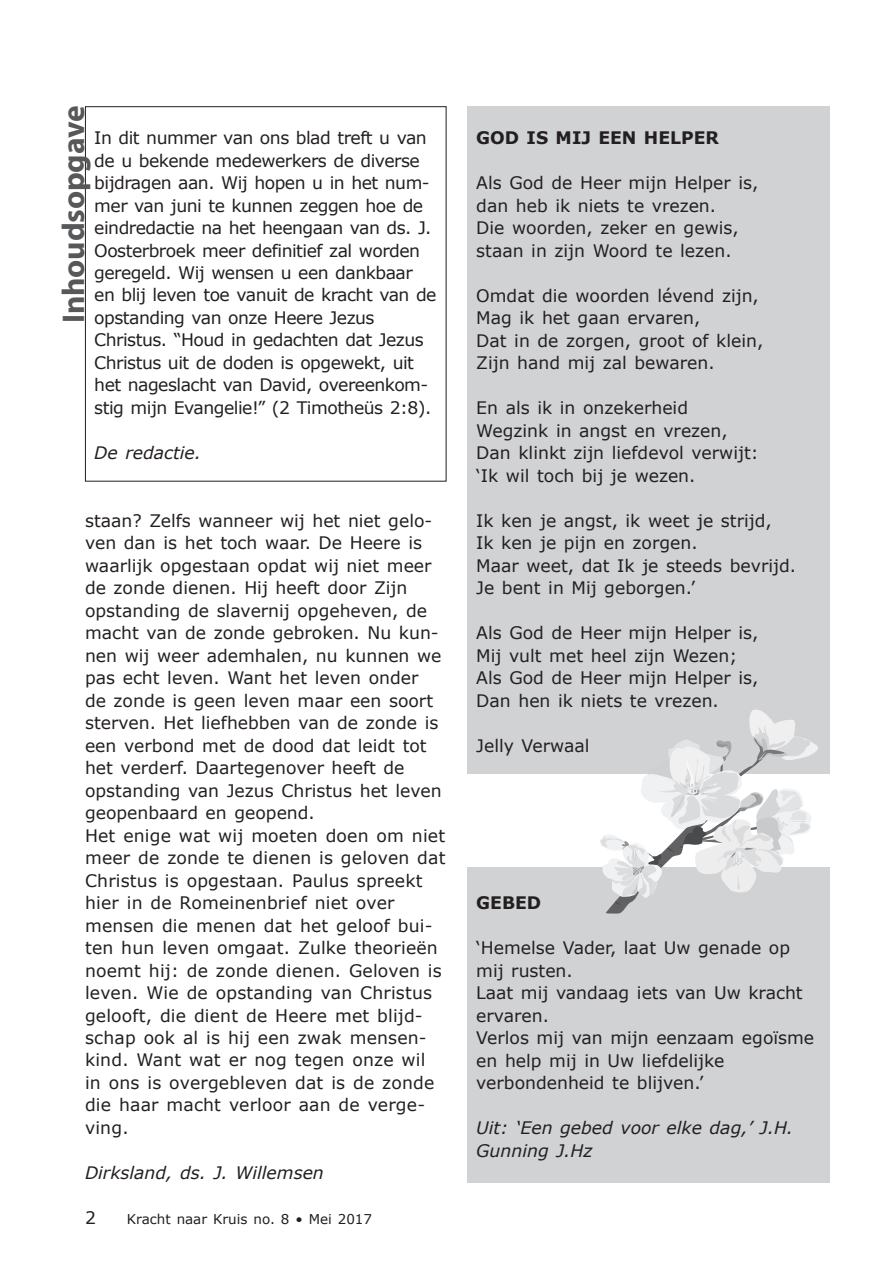
<style>
.page{position:relative;width:893px;height:1263px;background:#fff}
.page>*{position:absolute;margin:0;border:0;box-sizing:border-box;transform-origin:0 0}
.t1{font:700 31.5px "Myriad Pro";letter-spacing:-.005em;color:#57585a}
.t2{font:17.25px/22.5px "Verdana";color:#231f20}
.t3{font:17.25px/22.5px "Verdana";letter-spacing:-.03em;color:#231f20}
.t4{font:italic 17.25px/22.5px "Verdana";color:#231f20}
.t5{font:700 17.25px "Verdana";color:#231f20}
.t6{font:13.5px "Verdana";color:#231f20}
</style>
<div class="page">
<div style="left:85px;top:106px;width:361px;height:376px;border:1px solid #231f20"></div>
<div style="left:468px;top:106px;width:362px;height:668px;background:#d1d2d4"></div>
<div style="left:468px;top:868px;width:362px;height:315px;background:#d1d2d4"></div>
<svg style="left:599px;top:709px;width:222px;height:205px"></svg>
<h1 class="t1" style="left:56px;top:323px;width:219px;rotate:-90deg">Inhoudsopgave</h1>
<p class="t3" style="left:94px;top:127px;width:344px">In dit nummer van ons blad treft u van de u bekende medewerkers de diverse bijdragen aan. Wij hopen u in het num&shy;mer van juni te kunnen zeggen hoe de eindredactie na het heengaan van ds. J.<br>Oosterbroek meer definitief zal worden geregeld. Wij wensen u een dankbaar en blij leven toe vanuit de kracht van de opstanding van onze Heere Jezus Christus. “Houd in gedachten dat Jezus Christus uit de doden is opgewekt, uit het nageslacht van David, overeenkom&shy;stig mijn Evangelie!” (2 Timotheüs 2:8).</p>
<p class="t4" style="left:94px;top:442px;width:108px">De redactie.</p>
<p class="t2" style="left:85px;top:509px;width:362px">staan? Zelfs wanneer wij het niet gelo&shy;ven dan is het toch waar. De Heere is waarlijk opgestaan opdat wij niet meer de zonde dienen. Hij heeft door Zijn opstanding de slavernij opgeheven, de macht van de zonde gebroken. Nu kun&shy;nen wij weer ademhalen, nu kunnen we pas echt leven. Want het leven onder<br>de zonde is geen leven maar een soort sterven. Het liefhebben van de zonde is een verbond met de dood dat leidt tot het verderf. Daartegenover heeft de opstanding van Jezus Christus het leven geopenbaard en geopend.<br>Het enige wat wij moeten doen om niet meer de zonde te dienen is geloven dat Christus is opgestaan. Paulus spreekt hier in de Romeinenbrief niet over mensen die menen dat het geloof bui&shy;ten hun leven omgaat. Zulke theorieën noemt hij: de zonde dienen. Geloven is leven. Wie de opstanding van Christus gelooft, die dient de Heere met blijd&shy;schap ook al is hij een zwak mensen&shy;kind. Want wat er nog tegen onze wil in ons is overgebleven dat is de zonde die haar macht verloor aan de verge&shy;ving.</p>
<p class="t4" style="left:85px;top:1162px;width:240px">Dirksland, ds. J. Willemsen</p>
<p class="t2" style="left:85px;top:1207px;width:12px">2</p>
<p class="t6" style="left:127px;top:1211px;width:247px">Kracht naar Kruis no. 8 • Mei 2017</p>
<p class="t5" style="left:476px;top:127px;width:244px">GOD IS MIJ EEN HELPER</p>
<p class="t2" style="left:476px;top:172px;width:284px">Als God de Heer mijn Helper is, dan heb ik niets te vrezen.<br>Die woorden, zeker en gewis, staan in zijn Woord te lezen.</p>
<p class="t2" style="left:476px;top:284px;width:289px">Omdat die woorden lévend zijn,<br>Mag ik het gaan ervaren,<br>Dat in de zorgen, groot of klein,<br>Zijn hand mij zal bewaren.</p>
<p class="t2" style="left:476px;top:397px;width:284px">En als ik in onzekerheid<br>Wegzink in angst en vrezen,<br>Dan klinkt zijn liefdevol verwijt: ‘Ik wil toch bij je wezen.</p>
<p class="t2" style="left:476px;top:509px;width:321px">Ik ken je angst, ik weet je strijd,<br>Ik ken je pijn en zorgen.<br>Maar weet, dat Ik je steeds bevrijd.<br>Je bent in Mij geborgen.’</p>
<p class="t2" style="left:476px;top:622px;width:284px">Als God de Heer mijn Helper is,<br>Mij vult met heel zijn Wezen;<br>Als God de Heer mijn Helper is,<br>Dan hen ik niets te vrezen.</p>
<p class="t2" style="left:476px;top:734px;width:115px">Jelly Verwaal</p>
<p class="t5" style="left:476px;top:892px;width:67px">GEBED</p>
<p class="t2" style="left:476px;top:937px;width:339px">‘Hemelse Vader, laat Uw genade op mij rusten.<br>Laat mij vandaag iets van Uw kracht ervaren.<br>Verlos mij van mijn eenzaam egoïsme en help mij in Uw liefdelijke verbondenheid te blijven.’</p>
<p class="t4" style="left:476px;top:1117px;width:318px">Uit: ‘Een gebed voor elke dag,’ J.H.<br>Gunning J.Hz</p>
</div>
